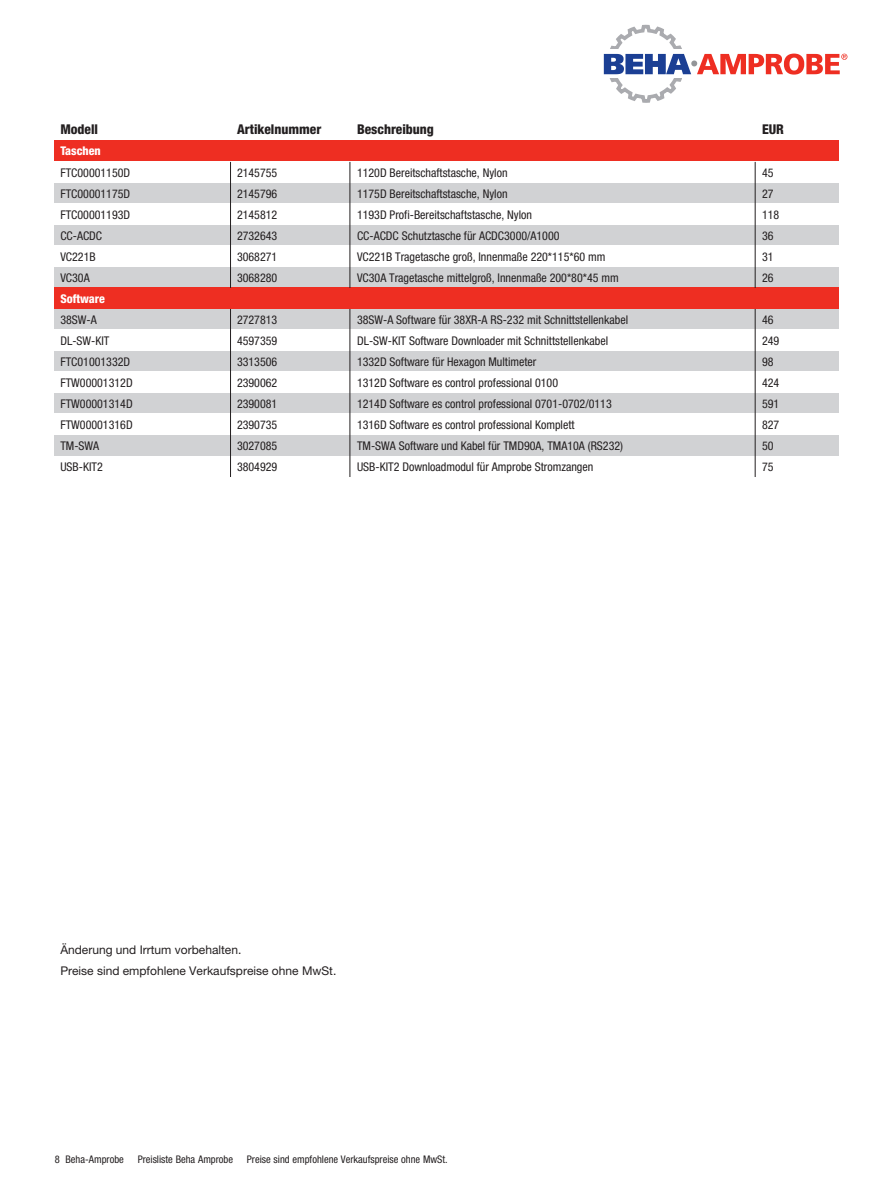
<style>
.page{position:relative;width:893px;height:1191px;background:#fff}
.page>*{position:absolute;margin:0;border:0;box-sizing:border-box;transform-origin:0 0}
.t1{font:800 condensed 13.5px "Helvetica Neue LT Pro";color:#231f20}
.t2{font:condensed 12px "Helvetica Neue LT Pro";color:#231f20}
.t3{font:12px "Helvetica Neue LT Pro";color:#231f20}
.t4{font:800 condensed 12px "Helvetica Neue LT Pro";color:#fff}
.t5{font:condensed 10.5px "Helvetica Neue LT Pro";color:#231f20}
</style>
<div class="page">
<div style="left:54px;top:141px;width:785px;height:21px;background:#ee2e22"></div>
<div style="left:54px;top:183px;width:785px;height:21px;background:#d1d2d4"></div>
<div style="left:54px;top:225px;width:785px;height:21px;background:#d1d2d4"></div>
<div style="left:54px;top:267px;width:785px;height:21px;background:#d1d2d4"></div>
<div style="left:54px;top:309px;width:785px;height:21px;background:#d1d2d4"></div>
<div style="left:54px;top:351px;width:785px;height:21px;background:#d1d2d4"></div>
<div style="left:54px;top:393px;width:785px;height:21px;background:#d1d2d4"></div>
<div style="left:54px;top:435px;width:785px;height:21px;background:#d1d2d4"></div>
<div style="left:54px;top:288px;width:785px;height:21px;background:#ee2e22"></div>
<hr style="left:230px;top:309px;width:1px;height:168px;background:#231f20">
<hr style="left:230px;top:162px;width:1px;height:126px;background:#231f20">
<hr style="left:350px;top:309px;width:1px;height:168px;background:#231f20">
<hr style="left:350px;top:162px;width:1px;height:126px;background:#231f20">
<hr style="left:755px;top:309px;width:1px;height:168px;background:#231f20">
<hr style="left:755px;top:162px;width:1px;height:126px;background:#231f20">
<svg style="left:604px;top:24px;width:243px;height:79px"></svg>
<p class="t1" style="left:60px;top:121px;width:39px">Modell</p>
<p class="t1" style="left:237px;top:121px;width:86px">Artikelnummer</p>
<p class="t1" style="left:357px;top:121px;width:78px">Beschreibung</p>
<p class="t1" style="left:762px;top:121px;width:24px">EUR</p>
<p class="t4" style="left:60px;top:144px;width:42px">Taschen</p>
<p class="t2" style="left:60px;top:165px;width:71px">FTC00001150D</p>
<p class="t2" style="left:237px;top:165px;width:42px">2145755</p>
<p class="t2" style="left:357px;top:165px;width:152px">1120D Bereitschaftstasche, Nylon</p>
<p class="t2" style="left:762px;top:165px;width:13px">45</p>
<p class="t2" style="left:60px;top:186px;width:71px">FTC00001175D</p>
<p class="t2" style="left:237px;top:186px;width:42px">2145796</p>
<p class="t2" style="left:357px;top:186px;width:152px">1175D Bereitschaftstasche, Nylon</p>
<p class="t2" style="left:762px;top:186px;width:13px">27</p>
<p class="t2" style="left:60px;top:207px;width:71px">FTC00001193D</p>
<p class="t2" style="left:237px;top:207px;width:42px">2145812</p>
<p class="t2" style="left:357px;top:207px;width:176px">1193D Profi-Bereitschaftstasche, Nylon</p>
<p class="t2" style="left:762px;top:207px;width:19px">118</p>
<p class="t2" style="left:60px;top:228px;width:43px">CC-ACDC</p>
<p class="t2" style="left:237px;top:228px;width:42px">2732643</p>
<p class="t2" style="left:357px;top:228px;width:204px">CC-ACDC Schutztasche für ACDC3000/A1000</p>
<p class="t2" style="left:762px;top:228px;width:13px">36</p>
<p class="t2" style="left:60px;top:249px;width:37px">VC221B</p>
<p class="t2" style="left:237px;top:249px;width:42px">3068271</p>
<p class="t2" style="left:357px;top:249px;width:250px">VC221B Tragetasche groß, Innenmaße 220*115*60 mm</p>
<p class="t2" style="left:762px;top:249px;width:13px">31</p>
<p class="t2" style="left:60px;top:270px;width:31px">VC30A</p>
<p class="t2" style="left:237px;top:270px;width:42px">3068280</p>
<p class="t2" style="left:357px;top:270px;width:263px">VC30A Tragetasche mittelgroß, Innenmaße 200*80*45 mm</p>
<p class="t2" style="left:762px;top:270px;width:13px">26</p>
<p class="t4" style="left:60px;top:291px;width:46px">Software</p>
<p class="t2" style="left:60px;top:312px;width:38px">38SW-A</p>
<p class="t2" style="left:237px;top:312px;width:42px">2727813</p>
<p class="t2" style="left:357px;top:312px;width:273px">38SW-A Software für 38XR-A RS-232 mit Schnittstellenkabel</p>
<p class="t2" style="left:762px;top:312px;width:13px">46</p>
<p class="t2" style="left:60px;top:333px;width:51px">DL-SW-KIT</p>
<p class="t2" style="left:237px;top:333px;width:42px">4597359</p>
<p class="t2" style="left:357px;top:333px;width:253px">DL-SW-KIT Software Downloader mit Schnittstellenkabel</p>
<p class="t2" style="left:762px;top:333px;width:19px">249</p>
<p class="t2" style="left:60px;top:354px;width:71px">FTC01001332D</p>
<p class="t2" style="left:237px;top:354px;width:42px">3313506</p>
<p class="t2" style="left:357px;top:354px;width:181px">1332D Software für Hexagon Multimeter</p>
<p class="t2" style="left:762px;top:354px;width:13px">98</p>
<p class="t2" style="left:60px;top:375px;width:74px">FTW00001312D</p>
<p class="t2" style="left:237px;top:375px;width:42px">2390062</p>
<p class="t2" style="left:357px;top:375px;width:203px">1312D Software es control professional 0100</p>
<p class="t2" style="left:762px;top:375px;width:19px">424</p>
<p class="t2" style="left:60px;top:396px;width:74px">FTW00001314D</p>
<p class="t2" style="left:237px;top:396px;width:42px">2390081</p>
<p class="t2" style="left:357px;top:396px;width:256px">1214D Software es control professional 0701-0702/0113</p>
<p class="t2" style="left:762px;top:396px;width:19px">591</p>
<p class="t2" style="left:60px;top:417px;width:74px">FTW00001316D</p>
<p class="t2" style="left:237px;top:417px;width:42px">2390735</p>
<p class="t2" style="left:357px;top:417px;width:219px">1316D Software es control professional Komplett</p>
<p class="t2" style="left:762px;top:417px;width:19px">827</p>
<p class="t2" style="left:60px;top:438px;width:40px">TM-SWA</p>
<p class="t2" style="left:237px;top:438px;width:42px">3027085</p>
<p class="t2" style="left:357px;top:438px;width:268px">TM-SWA Software und Kabel für TMD90A, TMA10A (RS232)</p>
<p class="t2" style="left:762px;top:438px;width:13px">50</p>
<p class="t2" style="left:60px;top:459px;width:44px">USB-KIT2</p>
<p class="t2" style="left:237px;top:459px;width:42px">3804929</p>
<p class="t2" style="left:357px;top:459px;width:238px">USB-KIT2 Downloadmodul für Amprobe Stromzangen</p>
<p class="t2" style="left:762px;top:459px;width:13px">75</p>
<p class="t3" style="left:60px;top:942px;width:182px">Änderung und Irrtum vorbehalten.</p>
<p class="t3" style="left:60px;top:963px;width:278px">Preise sind empfohlene Verkaufspreise ohne MwSt.</p>
<p class="t5" style="left:55px;top:1153px;width:70px">8 Beha-Amprobe</p>
<p class="t5" style="left:138px;top:1153px;width:97px">Preisliste Beha Amprobe</p>
<p class="t5" style="left:247px;top:1153px;width:202px">Preise sind empfohlene Verkaufspreise ohne MwSt.</p>
</div>
